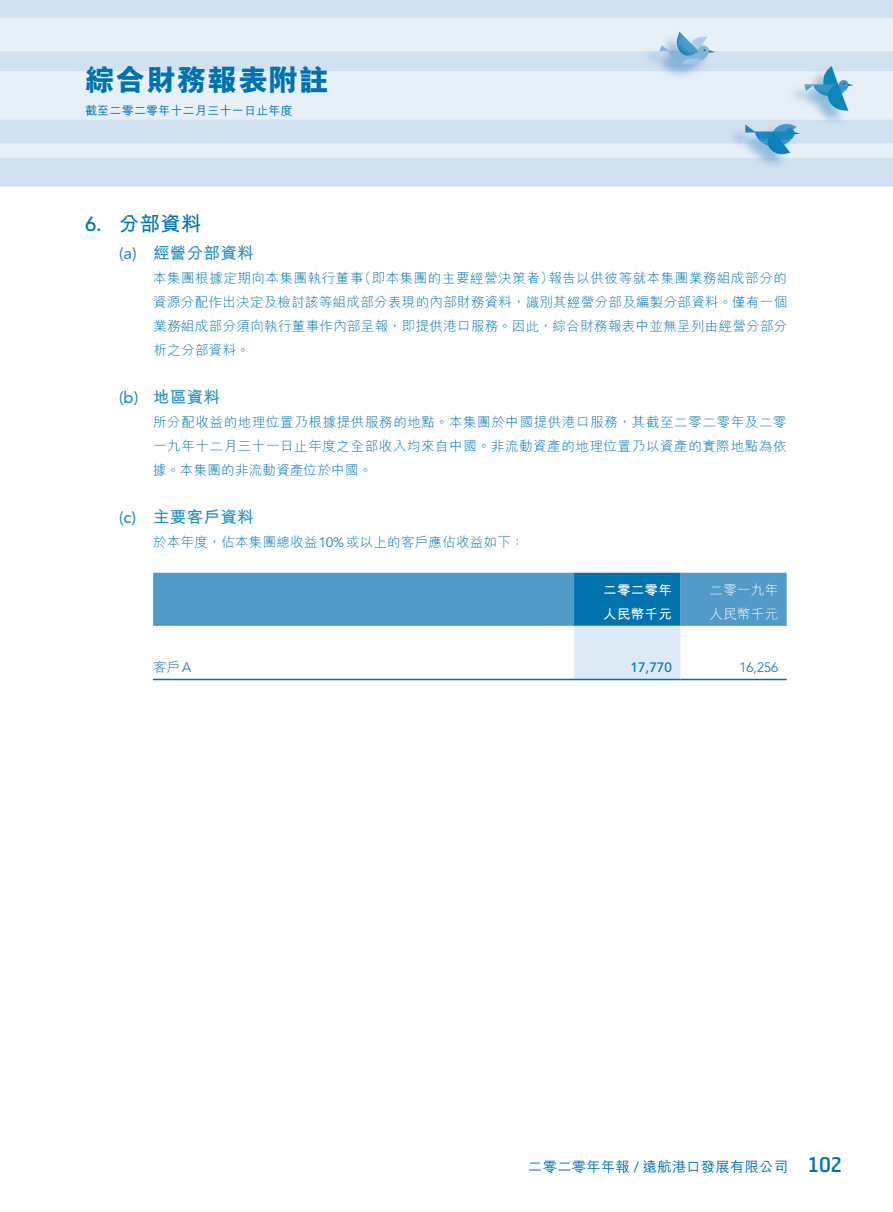
<style>
.page{position:relative;width:893px;height:1212px;background:#fff}
.page>*{position:absolute;margin:0;border:0;box-sizing:border-box;transform-origin:0 0}
.t1{font:800 30px "M Hei HK";letter-spacing:.02em;color:#0073ae}
.t2{font:600 24px "Neuron";color:#0073ae}
.t3{font:700 20.25px "M Hei HK";color:#0073ae}
.t4{font:500 20.25px "Avenir LT Std";color:#0073ae}
.t5{font:700 16.5px "M Hei HK";letter-spacing:.02em;color:#278ec1}
.t6{font:500 16.5px "Avenir LT Std";color:#278ec1}
.t7{font:500 14.25px "M Hei HK";letter-spacing:.02em;color:#0073ae}
.t8{font:300 13.5px/24px "M Hei HK";letter-spacing:.025em;color:#0073ae}
.t9{font:300 13.5px "M Hei HK";letter-spacing:.02em;color:#fff}
.t10{font:700 13.5px "M Hei HK";letter-spacing:.02em;color:#fff}
.t11{font:300 13.5px "Avenir LT Std";color:#0073ae}
.t12{font:500 13.5px "Avenir LT Std";color:#0073ae}
.t13{font:500 12px "M Hei HK";letter-spacing:.02em;color:#0073ae}
.s1{font-family:"Avenir LT Std"}
.s2{font-family:"Avenir LT Std";font-weight:400}
</style>
<div class="page">
<img style="left:0;top:0;width:893px;height:681px">
<svg style="left:153px;top:573px;width:634px;height:106px"></svg>
<hr style="left:153px;top:679px;width:421px;height:1px;background:#0073ae">
<hr style="left:574px;top:679px;width:106px;height:1px;background:#0073ae">
<hr style="left:680px;top:679px;width:107px;height:1px;background:#0073ae">
<h1 class="t1" style="left:85px;top:65px;width:246px">綜合財務報表附註</h1>
<p class="t13" style="left:85px;top:102px;width:209px">截至二零二零年十二月三十一日止年度</p>
<h3 class="t4" style="left:85px;top:212px;width:18px">6.</h3>
<h3 class="t3" style="left:119px;top:209px;width:84px">分部資料</h3>
<p class="t6" style="left:119px;top:244px;width:19px">)a(</p>
<p class="t6" style="left:119px;top:388px;width:21px">b( )</p>
<p class="t6" style="left:119px;top:508px;width:19px">)c(</p>
<p class="t5" style="left:153px;top:241px;width:102px">經營分部資料</p>
<p class="t8" style="left:358px;top:266px;width:197px">（即本集團的主要經營決策者）</p>
<p class="t8" style="left:153px;top:266px;width:636px">本集團根據定期向本集團執行董事<br>資源分配作出決定及檢討該等組成部分表現的內部財務資料，識別其經營分部及編製分部資料。僅有一個業務組成部分須向執行董事作內部呈報，即提供港口服務。因此，綜合財務報表中並無呈列由經營分部分析之分部資料。</p>
<p class="t5" style="left:153px;top:385px;width:68px">地區資料</p>
<p class="t8" style="left:548px;top:266px;width:240px">報告以供彼等就本集團業務組成部分的</p>
<p class="t8" style="left:153px;top:410px;width:635px;text-align:justify">所分配收益的地理位置乃根據提供服務的地點。本集團於中國提供港口服務，其截至二零二零年及二零一九年十二月三十一日止年度之全部收入均來自中國。非流動資產的地理位置乃以資產的實際地點為依據。本集團的非流動資產位於中國。</p>
<p class="t5" style="left:153px;top:505px;width:102px">主要客戶資料</p>
<p class="t8" style="left:153px;top:530px;width:373px">於本年度，佔本集團總收益<span class="s1">10%</span>或以上的客戶應佔收益如下：</p>
<p class="t10" style="left:603px;top:580px;width:70px">二零二零年</p>
<p class="t10" style="left:603px;top:604px;width:70px">人民幣千元</p>
<p class="t9" style="left:710px;top:583px;width:70px">二零一九年</p>
<p class="t9" style="left:710px;top:607px;width:70px">人民幣千元</p>
<p class="t8" style="left:153px;top:655px;width:40px">客戶<span class="s1">A</span></p>
<p class="t12" style="left:631px;top:660px;width:43px">17,770</p>
<p class="t11" style="left:739px;top:659px;width:40px">16,256</p>
<p class="t7" style="left:528px;top:1157px;width:261px">二零二零年年報 <span class="s2">/</span> 遠航港口發展有限公司</p>
<h2 class="t2" style="left:808px;top:1151px;width:35px">102</h2>
</div>
